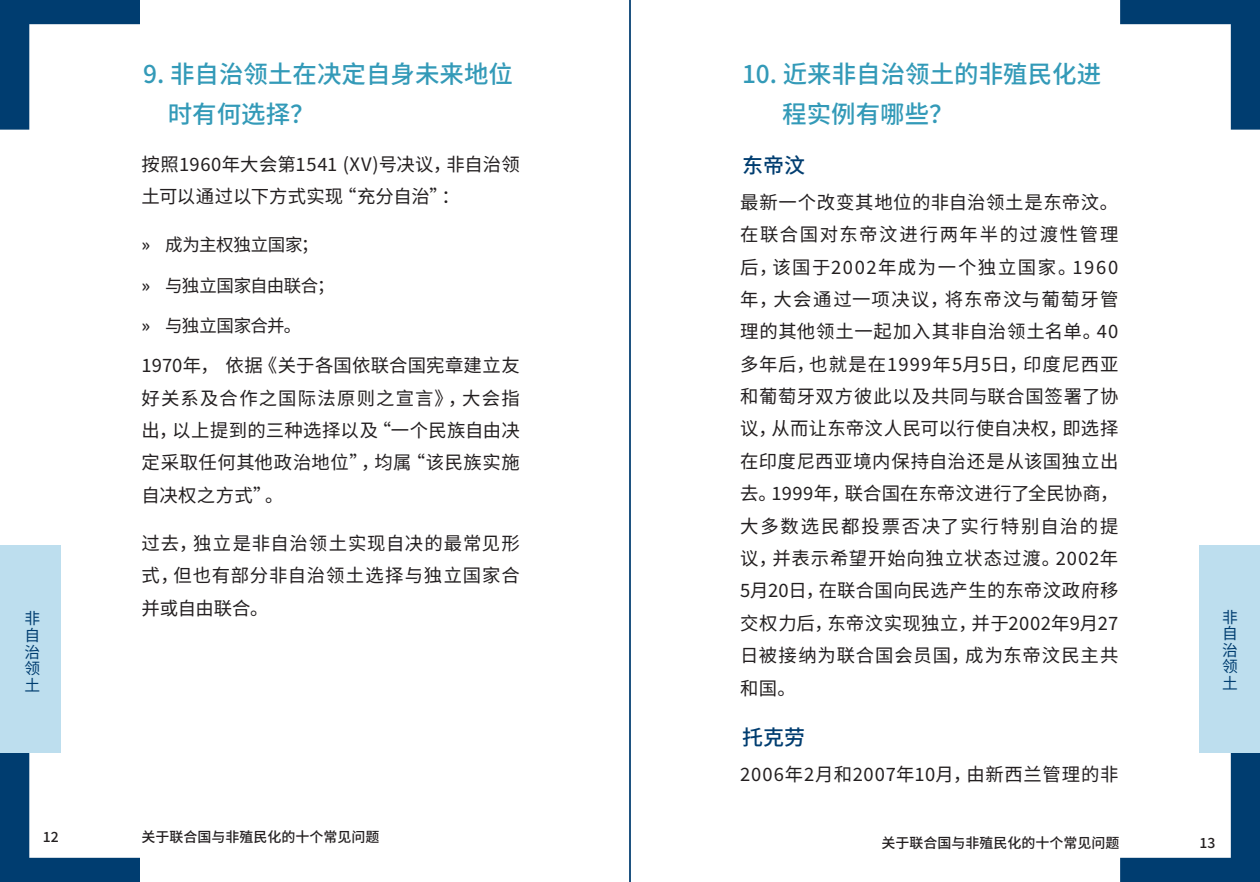
<style>
.page{position:relative;width:1260px;height:882px;background:#fff}
.page>*{position:absolute;margin:0;border:0;box-sizing:border-box;transform-origin:0 0}
.t1{font:500 24.5px/40.2px "Source Han Sans CN";color:#339ab8}
.t2{font:500 21px "Source Han Sans CN";color:#003d70}
.body-larger_CH{font:18.38px/32.4px "Source Han Sans CN";letter-spacing:.03em;color:#231f20;text-align:justify}
.body-larger_CH-2{font:18.38px/32.4px "Source Han Sans CN";letter-spacing:.005em;color:#231f20}
.t3{font:17.5px "Source Han Sans CN";letter-spacing:-.025em;color:#231f20}
.t4{font:15.75px/16.6px "Source Han Sans CN";color:#003d70;text-align:justify}
.t5{font:500 14px "Source Han Sans CN";color:#231f20}
.s1{font-weight:500}
</style>
<div class="page">
<svg style="left:1120px;top:0;width:140px;height:130px"></svg>
<svg style="left:0;top:0;width:140px;height:130px"></svg>
<svg style="left:1120px;top:752px;width:140px;height:130px"></svg>
<svg style="left:0;top:752px;width:140px;height:130px"></svg>
<div style="left:0;top:545px;width:61px;height:207px;background:#bddeee"></div>
<div style="left:1200px;top:545px;width:60px;height:207px;background:#bddeee"></div>
<hr style="left:629px;top:0;width:2px;height:882px;background:#003d70">
<h3 class="t1" style="left:168px;top:54px;width:347px;text-indent:-24px">9. 非自治领土在决定自身未来地位时有何选择？</h3>
<p class="body-larger_CH-2" style="left:142px;top:148px;width:380px">按照1960年大会第1541 (XV)号决议，非自治领土可以通过以下方式实现“充分自治”：</p>
<p class="t3" style="left:142px;top:235px;width:179px"><span class="s1">»</span> 成为主权独立国家；</p>
<p class="t3" style="left:142px;top:275px;width:194px"><span class="s1">»</span> 与独立国家自由联合；</p>
<p class="t3" style="left:142px;top:316px;width:161px"><span class="s1">»</span> 与独立国家合并。</p>
<p class="body-larger_CH" style="left:142px;top:350px;width:380px">1970年，依据《关于各国依联合国宪章建立友好关系及合作之国际法原则之宣言》，大会指出，以上提到的三种选择以及“一个民族自由决定采取任何其他政治地位”，均属“该民族实施自决权之方式”。</p>
<p class="body-larger_CH" style="left:142px;top:527px;width:380px">过去，独立是非自治领土实现自决的最常见形式，但也有部分非自治领土选择与独立国家合并或自由联合。</p>
<h3 class="t1" style="left:782px;top:54px;width:320px;text-indent:-40px">10. 近来非自治领土的非殖民化进程实例有哪些？</h3>
<h4 class="t2" style="left:742px;top:153px;width:64px">东帝汶</h4>
<p class="body-larger_CH" style="left:740px;top:186px;width:380px">最新一个改变其地位的非自治领土是东帝汶。在联合国对东帝汶进行两年半的过渡性管理后，该国于2002年成为一个独立国家。1960年，大会通过一项决议，将东帝汶与葡萄牙管理的其他领土一起加入其非自治领土名单。40多年后，也就是在1999年5月5日，印度尼西亚和葡萄牙双方彼此以及共同与联合国签署了协议，从而让东帝汶人民可以行使自决权，即选择在印度尼西亚境内保持自治还是从该国独立出去。1999年，联合国在东帝汶进行了全民协商，大多数选民都投票否决了实行特别自治的提议，并表示希望开始向独立状态过渡。2002年5月20日，在联合国向民选产生的东帝汶政府移交权力后，东帝汶实现独立，并于2002年9月27日被接纳为联合国会员国，成为东帝汶民主共和国。</p>
<h4 class="t2" style="left:742px;top:726px;width:64px">托克劳</h4>
<p class="body-larger_CH" style="left:740px;top:759px;width:380px">2006年2月和2007年10月，由新西兰管理的非</p>
<p class="t4" style="left:25px;top:611px;width:17px">非</p>
<p class="t4" style="left:1222px;top:609px;width:17px">非自治领土</p>
<p class="t4" style="left:25px;top:627px;width:17px">自</p>
<p class="t4" style="left:25px;top:644px;width:17px">治</p>
<p class="t4" style="left:25px;top:660px;width:17px">领</p>
<p class="t4" style="left:25px;top:677px;width:17px">土</p>
<p class="t5" style="left:43px;top:829px;width:17px">12</p>
<p class="t5" style="left:142px;top:829px;width:240px">关于联合国与非殖民化的十个常见问题</p>
<p class="t5" style="left:881px;top:835px;width:239px">关于联合国与非殖民化的十个常见问题</p>
<p class="t5" style="left:1200px;top:835px;width:17px">13</p>
</div>
